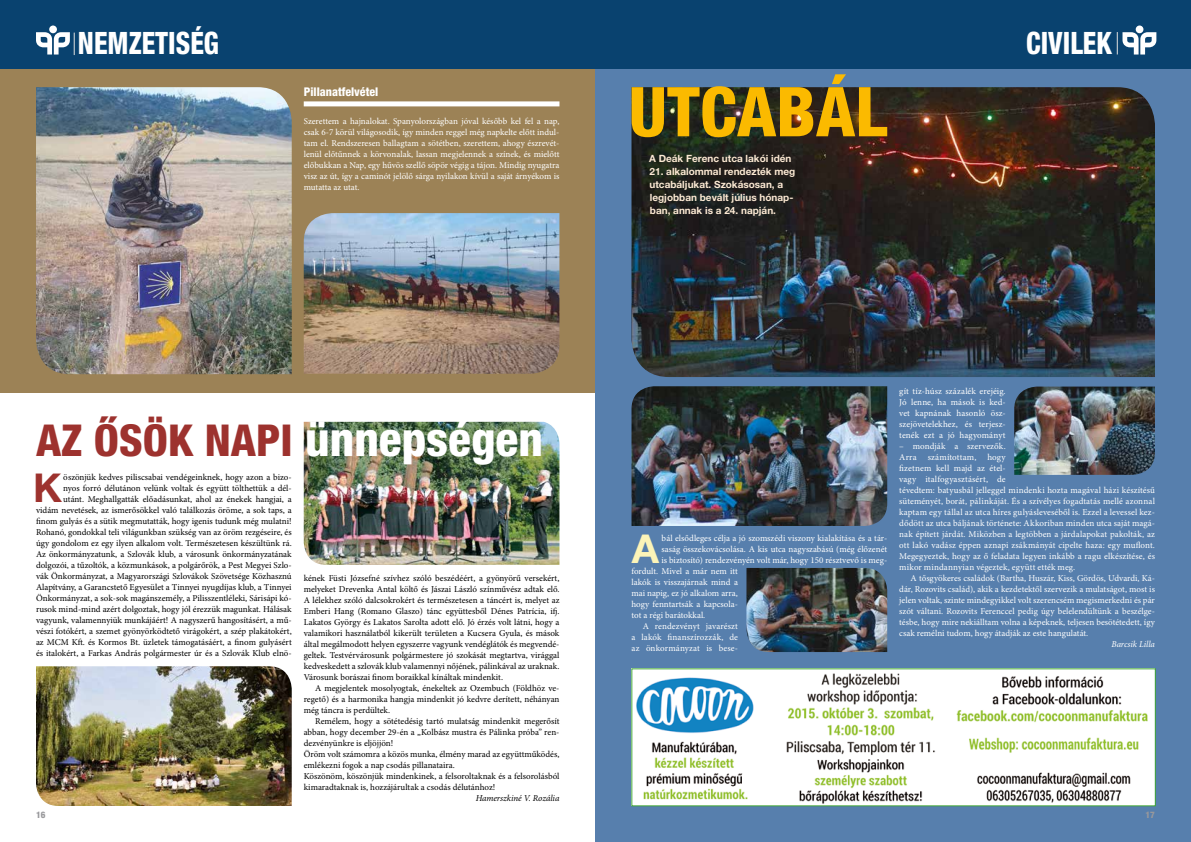
<style>
.page{position:relative;width:1191px;height:842px;background:#fff}
.page>*{position:absolute;margin:0;border:0;box-sizing:border-box;transform-origin:0 0}
.t1{font:800 condensed 68.8px "Helvetica Neue LT Pro";color:#fbba00}
.t2{font:800 condensed 44px "Helvetica Neue LT Pro";color:#9d322e}
.t3{font:700 39.8px "Helvetica Neue LT Pro";color:#9d322e}
.t4{font:700 39.8px "Helvetica Neue LT Pro";color:#fcf4b8}
.t5{font:800 condensed 30.9px "Helvetica Neue LT Pro";color:#fff;scale:.88 1}
.t6{font:800 condensed 12px "Helvetica Neue LT Pro";color:#fff}
.t7{font:700 10px/13px "Helvetica Neue LT Pro";color:#fdead4}
.t8{font:9px/11px "Minion Pro";color:#000;text-align:justify}
.t9{font:9px/11px "Minion Pro";letter-spacing:.005em;color:#fff;text-align:justify}
.t10{font:italic 9px "Minion Pro";letter-spacing:-.01em;color:#000}
.t11{font:italic 9px "Minion Pro";letter-spacing:-.005em;color:#fff}
.t12{font:800 condensed 9px "Helvetica Neue LT Pro";color:#98989b}
.s1{font-size:47.4px;color:#fff}
</style>
<div class="page">
<div style="left:0;top:0;width:595px;height:393px;background:#9c8256"></div>
<div style="left:595px;top:0;width:596px;height:842px;background:#577fad"></div>
<div style="left:0;top:0;width:1191px;height:68px;background:#09426f"></div>
<div style="left:1135px;top:26px;width:8px;height:7px;background:#fff;border-radius:50%"></div>
<div style="left:49px;top:26px;width:8px;height:7px;background:#fff;border-radius:50%"></div>
<svg style="left:36px;top:32px;width:39px;height:23px"></svg>
<svg style="left:1116px;top:32px;width:40px;height:23px"></svg>
<img style="left:304px;top:422px;width:255px;height:143px">
<img style="left:633px;top:670px;width:520px;height:134px">
<img style="left:36px;top:666px;width:256px;height:140px">
<img style="left:631px;top:87px;width:524px;height:290px">
<img style="left:631px;top:386px;width:256px;height:140px">
<img style="left:746px;top:568px;width:141px;height:84px">
<img style="left:1014px;top:387px;width:141px;height:88px">
<div style="left:304px;top:101px;width:255px;height:5px;background:#fff"></div>
<img style="left:304px;top:213px;width:255px;height:161px">
<img style="left:36px;top:87px;width:256px;height:287px">
<h3 class="t5" style="left:78px;top:24px;width:162px">NEMZETISÉG</h3>
<h3 class="t6" style="left:304px;top:84px;width:76px">Pillanatfelvétel</h3>
<p class="t9" style="left:304px;top:115px;width:257px">Szerettem a hajnalokat. Spanyolországban jóval később kel fel a nap, csak 6-7 körül világosodik, így minden reggel még napkelte előtt indul&shy;tam el. Rendszeresen ballagtam a sötétben, szerettem, ahogy észrevét&shy;lenül előtűnnek a körvonalak, lassan megjelennek a színek, és mielőtt előbukkan a Nap, egy hűvös szellő söpör végig a tájon. Mindig nyugatra visz az út, így a caminót jelölő sárga nyilakon kívül a saját árnyékom is mutatta az utat.</p>
<h2 class="t2" style="left:36px;top:413px;width:508px">AZ ŐSÖK NAPI <span class="s1">ünnepségen</span></h2>
<h3 class="t3" style="left:33px;top:463px;width:30px">K</h3>
<p class="t8" style="left:36px;top:472px;width:257px;text-align:right">öszönjük kedves piliscsabai vendégeinknek, hogy azon a bizo-<br>nyos forró délutánon velünk voltak és együtt tölthettük a dél-<br>utánt. Meghallgatták előadásunkat, ahol az énekek hangjai, a<br>vidám nevetések, az ismerősökkel való találkozás öröme, a sok taps, a finom gulyás és a sütik megmutatták, hogy igenis tudunk még mulatni!<br>Rohanó, gondokkal teli világunkban szükség van az öröm rezgéseire, és úgy gondolom ez egy ilyen alkalom volt. Természetesen készültünk rá.<br>Az önkormányzatunk, a Szlovák klub, a városunk önkormányzatának dolgozói, a tűzoltók, a közmunkások, a polgárőrök, a Pest Megyei Szlo&shy;vák Önkormányzat, a Magyarországi Szlovákok Szövetsége Közhasznú Alapítvány, a Garancstető Egyesület a Tinnyei nyugdíjas klub, a Tinnyei Önkormányzat, a sok-sok magánszemély, a Pilisszentléleki, Sárisápi kó&shy;rusok mind-mind azért dolgoztak, hogy jól érezzük magunkat. Hálásak vagyunk, valamennyiük munkájáért! A nagyszerű hangosításért, a mű&shy;vészi fotókért, a szemet gyönyörködtető virágokért, a szép plakátokért, az MCM Kft. és Kormos Bt. üzletek támogatásáért, a finom gulyásért és italokért, a Farkas András polgármester úr és a Szlovák Klub elnö-</p>
<p class="t12" style="left:36px;top:810px;width:11px">16</p>
<p class="t8" style="left:304px;top:572px;width:257px">kének Füsti Józsefné szívhez szóló beszédéért, a gyönyörű versekért, melyeket Drevenka Antal költő és Jászai László színművész adtak elő.<br>A lélekhez szóló dalcsokrokért és természetesen a táncért is, melyet az Emberi Hang (Romano Glaszo) tánc együttesből Dénes Patrícia, ifj.<br>Lakatos György és Lakatos Sarolta adott elő. Jó érzés volt látni, hogy a valamikori használatból kikerült területen a Kucsera Gyula, és mások által megálmodott helyen egyszerre vagyunk vendéglátók és megvendé&shy;geltek. Testvérvárosunk polgármestere jó szokását megtartva, virággal kedveskedett a szlovák klub valamennyi nőjének, pálinkával az uraknak.<br>Városunk borászai finom boraikkal kínáltak mindenkit.</p>
<p class="t8" style="left:304px;top:682px;width:257px;text-indent:11px">A megjelentek mosolyogtak, énekeltek az Ozembuch (Földhöz ve&shy;regető) és a harmonika hangja mindenkit jó kedvre derített, néhányan még táncra is perdültek.</p>
<p class="t8" style="left:304px;top:715px;width:257px;text-align:left;text-indent:11px">Remélem, hogy a sötétedésig tartó mulatság mindenkit megerősít abban, hogy december 29-én a „Kolbász mustra és Pálinka próba” ren&shy;dezvényünkre is eljöjjön!<br>Öröm volt számomra a közös munka, élmény marad az együttműködés, emlékezni fogok a nap csodás pillanataira.<br>Köszönöm, köszönjük mindenkinek, a felsoroltaknak és a felsorolásból kimaradtaknak is, hozzájárultak a csodás délutánhoz!</p>
<p class="t10" style="left:476px;top:792px;width:85px">Hamerszkiné V. Rozália</p>
<h1 class="t1" style="left:628px;top:69px;width:260px">UTCABÁL</h1>
<p class="t7" style="left:649px;top:151px;width:144px">A Deák Ferenc utca lakói idén</p>
<p class="t7" style="left:649px;top:164px;width:147px">21. alkalommal rendezték meg utcabáljukat. Szokásosan, a legjobban bevált július hónap&shy;ban, annak is a 24. napján.</p>
<h3 class="t5" style="left:1026px;top:24px;width:99px">CIVILEK</h3>
<h3 class="t4" style="left:632px;top:524px;width:29px">A</h3>
<p class="t9" style="left:661px;top:533px;width:227px">bál elsődleges célja a jó szomszédi viszony kialakítása és a tár-</p>
<p class="t9" style="left:661px;top:544px;width:227px">saság összekovácsolása. A kis utca nagyszabású (még élőzenét</p>
<p class="t9" style="left:661px;top:555px;width:227px">is biztosító) rendezvényén volt már, hogy 150 résztvevő is meg-</p>
<p class="t9" style="left:631px;top:566px;width:108px">fordult. Mivel a már nem itt</p>
<p class="t9" style="left:631px;top:577px;width:108px">lakók is visszajárnak mind a</p>
<p class="t9" style="left:631px;top:588px;width:108px">mai napig, ez jó alkalom arra,</p>
<p class="t9" style="left:631px;top:599px;width:108px">hogy fenntartsák a kapcsola-</p>
<p class="t9" style="left:631px;top:610px;width:75px">tot a régi barátokkal.</p>
<p class="t9" style="left:643px;top:621px;width:97px">A rendezvényt javarészt</p>
<p class="t9" style="left:631px;top:632px;width:108px">a lakók finanszírozzák, de</p>
<p class="t9" style="left:631px;top:643px;width:108px">az önkormányzat is bese-</p>
<p class="t9" style="left:899px;top:386px;width:108px">gít tíz-húsz százalék erejéig.<br>Jó lenne, ha mások is ked&shy;vet kapnának hasonló ös - szejövetelekhez, és terjesz&shy;tenék ezt a jó hagyományt</p>
<p class="t9" style="left:899px;top:441px;width:257px;text-align:left">– mondják a szervezők.<br>Arra számítottam, hogy<br>fizetnem kell majd az étel-<br>vagy italfogyasztásért, de<br>tévedtem: batyusbál jelleggel mindenki hozta magával házi készítésű süteményét, borát, pálinkáját. És a szívélyes fogadtatás mellé azonnal kaptam egy tállal az utca híres gulyásleveséből is. Ezzel a levessel kez&shy;dődött az utca báljának története: Akkoriban minden utca saját magá&shy;nak épített járdát. Miközben a legtöbben a járdalapokat pakolták, az ott lakó vadász éppen aznapi zsákmányát cipelte haza: egy muflont.<br>Megegyeztek, hogy az ő feladata legyen inkább a ragu elkészítése, és mikor mindannyian végeztek, együtt ették meg.</p>
<p class="t9" style="left:899px;top:573px;width:257px;text-indent:11px">A tősgyökeres családok (Bartha, Huszár, Kiss, Gördös, Udvardi, Ká&shy;dár, Rozovits család), akik a kezdetektől szervezik a mulatságot, most is jelen voltak, szinte mindegyikkel volt szerencsém megismerkedni és pár szót váltani. Rozovits Ferenccel pedig úgy belelendültünk a beszélge&shy;tésbe, hogy mire nekiálltam volna a képeknek, teljesen besötétedett, így csak remélni tudom, hogy átadják az este hangulatát.</p>
<p class="t11" style="left:1111px;top:638px;width:45px">Barcsik Lilla</p>
<p class="t12" style="left:1145px;top:810px;width:11px">17</p>
</div>
